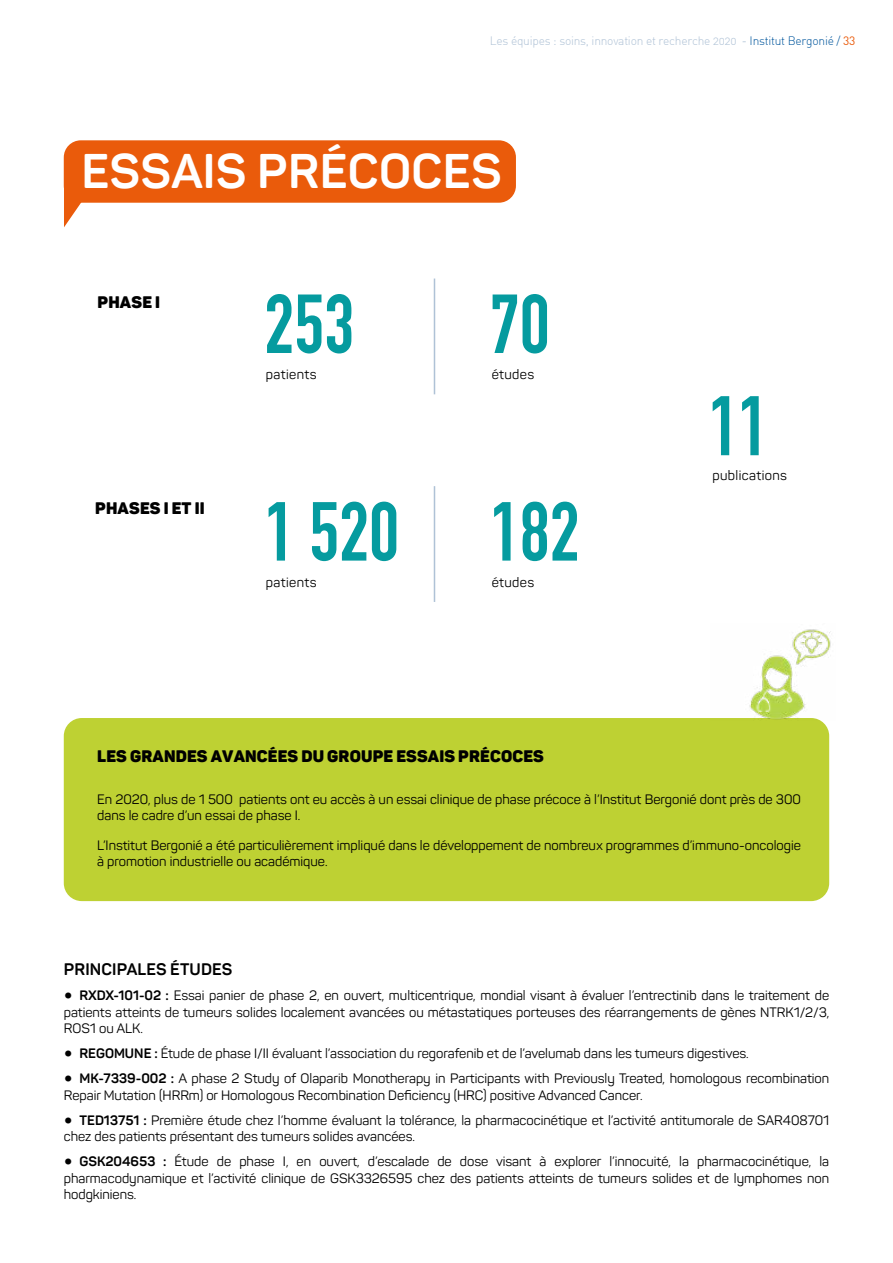
<style>
.page{position:relative;width:893px;height:1263px;background:#fff}
.page>*{position:absolute;margin:0;border:0;box-sizing:border-box;transform-origin:0 0}
.t1{font:82.95px "DIN Engschrift";color:#059b9f}
.t2{font:82.2px "DIN Engschrift";color:#059b9f}
.t3{font:700 48px "Panton";letter-spacing:.01em;color:#fff}
.t4{font:16.5px "Panton Black Caps";letter-spacing:.01em;color:#000}
.t5{font:700 16.5px "Panton";letter-spacing:.01em;color:#000}
.t6{font:13.5px/16.5px "Panton";color:#000}
.t7{font:13.5px "Panton";letter-spacing:.03em;color:#000}
.t8{font:12px "DIN Light Alternate";letter-spacing:-.02em;color:#afc2d6}
.s1{color:#00569d}
.s2{font-family:"DIN Pro";color:#ea5b0b}
.s3{font-family:"Base Nine"}
.s4{font-weight:700}
</style>
<div class="page">
<div style="left:64px;top:718px;width:765px;height:183px;background:#bed133;border-radius:18px"></div>
<img style="left:749px;top:629px;width:82px;height:91px">
<div style="left:64px;top:140px;width:452px;height:63px;background:#ea5b0b;border-radius:17px"></div>
<svg style="left:64px;top:190px;width:31px;height:37px"></svg>
<hr style="left:434px;top:279px;width:1px;height:115px;background:#afc2d6">
<hr style="left:434px;top:486px;width:1px;height:116px;background:#afc2d6">
<p class="t8" style="left:490px;top:33px;width:367px">Les équipes : soins, innovation et recherche 2020 - <span class="s1">Institut Bergonié /</span> <span class="s2">33</span></p>
<h3 class="t3" style="left:81px;top:141px;width:422px">ESSAIS PRÉCOCES</h3>
<p class="t4" style="left:98px;top:291px;width:64px">PHASE I</p>
<p class="t4" style="left:95px;top:498px;width:111px">PHASES I ET II</p>
<h2 class="t2" style="left:264px;top:276px;width:91px">253</h2>
<p class="t7" style="left:266px;top:366px;width:52px">patients</p>
<h2 class="t2" style="left:264px;top:484px;width:136px">1 520</h2>
<p class="t7" style="left:266px;top:574px;width:52px">patients</p>
<h2 class="t2" style="left:490px;top:276px;width:61px">70</h2>
<p class="t6" style="left:492px;top:366px;width:44px">études</p>
<h2 class="t2" style="left:490px;top:484px;width:91px">182</h2>
<p class="t6" style="left:492px;top:574px;width:44px">études</p>
<h1 class="t1" style="left:708px;top:377px;width:61px">11</h1>
<p class="t7" style="left:712px;top:467px;width:76px">publications</p>
<p class="t4" style="left:97px;top:745px;width:448px">LES GRANDES AVANCÉES DU GROUPE ESSAIS PRÉCOCES</p>
<p class="t6" style="left:97px;top:791px;width:705px">En 2020, plus de 1 500 patients ont eu accès à un essai clinique de phase précoce à l’Institut Bergonié dont près de 300 dans le cadre d’un essai de phase I.</p>
<p class="t6" style="left:97px;top:836px;width:705px">L’Institut Bergonié a été particulièrement impliqué dans le développement de nombreux programmes d’immuno-oncologie à promotion industrielle ou académique.</p>
<p class="t5" style="left:64px;top:959px;width:170px">PRINCIPALES ÉTUDES</p>
<p class="t6" style="left:64px;top:987px;width:767px;text-align:justify"><span class="s3">•</span> <span class="s4">RXDX-101-02 :</span> Essai panier de phase 2, en ouvert, multicentrique, mondial visant à évaluer l’entrectinib dans le traitement de patients atteints de tumeurs solides localement avancées ou métastatiques porteuses des réarrangements de gènes NTRK1/2/3, ROS1 ou ALK.</p>
<p class="t6" style="left:64px;top:1045px;width:686px"><span class="s3">•</span> <span class="s4">REGOMUNE :</span> Étude de phase I/II évaluant l’association du regorafenib et de l’avelumab dans les tumeurs digestives.</p>
<p class="t6" style="left:64px;top:1070px;width:767px"><span class="s3">•</span> <span class="s4">MK-7339-002 :</span> A phase 2 Study of Olaparib Monotherapy in Participants with Previously Treated, homologous recombination<br>Repair Mutation (HRRm) or Homologous Recombination Deficiency (HRC) positive Advanced Cancer.</p>
<p class="t6" style="left:64px;top:1112px;width:767px"><span class="s3">•</span> <span class="s4">TED13751 :</span> Première étude chez l’homme évaluant la tolérance, la pharmacocinétique et l’activité antitumorale de SAR408701 chez des patients présentant des tumeurs solides avancées.</p>
<p class="t6" style="left:64px;top:1153px;width:767px;text-align:justify"><span class="s3">•</span> <span class="s4">GSK204653 :</span> Étude de phase I, en ouvert, d’escalade de dose visant à explorer l’innocuité, la pharmacocinétique, la pharmacodynamique et l’activité clinique de GSK3326595 chez des patients atteints de tumeurs solides et de lymphomes non hodgkiniens.</p>
</div>
